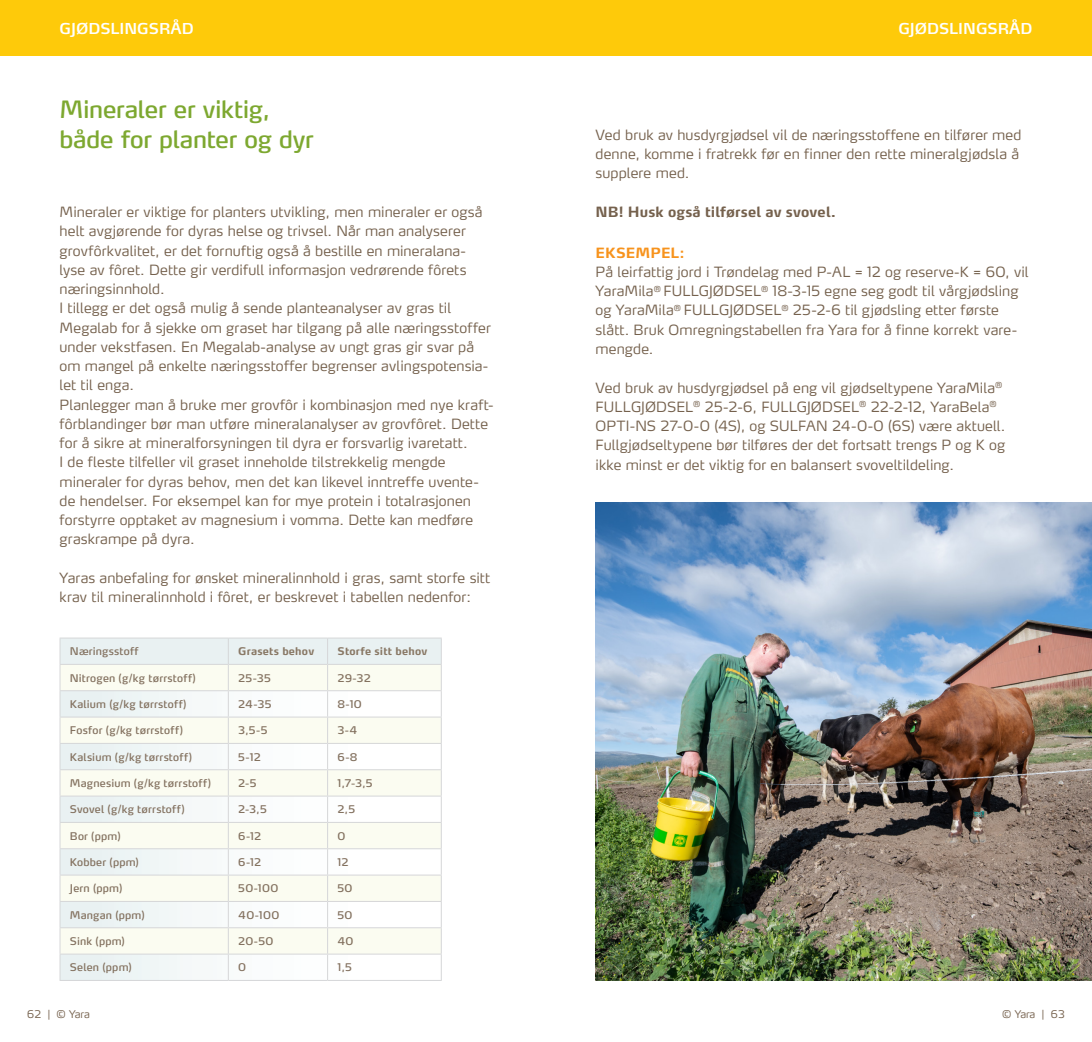
<style>
.page{position:relative;width:1092px;height:1042px;background:#fff}
.page>*{position:absolute;margin:0;border:0;box-sizing:border-box;transform-origin:0 0}
.t1{font:23.62px "Yara Max LF";letter-spacing:-.01em;color:#7da830}
.t2{font:600 14.88px "Yara Max LF";color:#fff}
.t3{font:300 14px/19.2px "Yara Max LF";letter-spacing:.01em;color:#75614d}
.t4{font:700 14px "Yara Max LF";letter-spacing:.01em;color:#75614d}
.t5{font:700 14px "Yara Max LF";letter-spacing:.01em;color:#f7931d}
.t6{font:10.5px "Yara Max LF";letter-spacing:.02em;color:#75614d}
.t7{font:700 10.5px "Yara Max LF";letter-spacing:.02em;color:#7c6954}
.t8{font:300 10.5px "Yara Max LF";letter-spacing:-.005em;color:#75614d}
</style>
<div class="page">
<div style="left:546px;top:0;width:545px;height:55px;background:#feca0a"></div>
<div style="left:0;top:0;width:546px;height:55px;background:#feca0a"></div>
<img style="left:595px;top:502px;width:496px;height:479px">
<hr style="left:60px;top:637px;width:168px;height:1px;background:#d1d2d4">
<hr style="left:228px;top:637px;width:99px;height:1px;background:#d1d2d4">
<hr style="left:327px;top:637px;width:114px;height:1px;background:#d1d2d4">
<svg style="left:60px;top:638px;width:382px;height:342px"></svg>
<hr style="left:60px;top:980px;width:168px;height:1px;background:#d1d2d4">
<hr style="left:228px;top:980px;width:99px;height:1px;background:#d1d2d4">
<hr style="left:327px;top:980px;width:114px;height:1px;background:#d1d2d4">
<p class="t2" style="left:60px;top:19px;width:136px">GJØDSLINGSRÅD</p>
<p class="t2" style="left:898px;top:19px;width:136px">GJØDSLINGSRÅD</p>
<p class="t1" style="left:60px;top:95px;width:212px">Mineraler er viktig,</p>
<p class="t1" style="left:60px;top:124px;width:256px">både for planter og dyr</p>
<p class="t3" style="left:60px;top:202px;width:424px">Mineraler er viktige for planters utvikling, men mineraler er også helt avgjørende for dyras helse og trivsel. Når man analyserer grovfôrkvalitet, er det fornuftig også å bestille en mineralana&shy;lyse av fôret. Dette gir verdifull informasjon vedrørende fôrets næringsinnhold.</p>
<p class="t3" style="left:60px;top:298px;width:432px">I tillegg er det også mulig å sende planteanalyser av gras til Megalab for å sjekke om graset har tilgang på alle næringsstoffer under vekstfasen. En Megalab-analyse av ungt gras gir svar på om mangel på enkelte næringsstoffer begrenser avlingspotensia&shy;let til enga.</p>
<p class="t3" style="left:60px;top:395px;width:435px">Planlegger man å bruke mer grovfôr i kombinasjon med nye kraft&shy;fôrblandinger bør man utføre mineralanalyser av grovfôret. Dette for å sikre at mineralforsyningen til dyra er forsvarlig ivaretatt.</p>
<p class="t3" style="left:60px;top:452px;width:421px">I de fleste tilfeller vil graset inneholde tilstrekkelig mengde mineraler for dyras behov, men det kan likevel inntreffe uvente&shy;de hendelser. For eksempel kan for mye protein i totalrasjonen forstyrre opptaket av magnesium i vomma. Dette kan medføre graskrampe på dyra.</p>
<p class="t3" style="left:60px;top:568px;width:432px">Yaras anbefaling for ønsket mineralinnhold i gras, samt storfe sitt krav til mineralinnhold i fôret, er beskrevet i tabellen nedenfor:</p>
<p class="t6" style="left:70px;top:645px;width:70px">Næringsstoff</p>
<p class="t7" style="left:238px;top:645px;width:77px">Grasets behov</p>
<p class="t7" style="left:337px;top:645px;width:91px">Storfe sitt behov</p>
<p class="t6" style="left:70px;top:671px;width:127px">Nitrogen (g/kg tørrstoff)</p>
<p class="t6" style="left:238px;top:671px;width:34px">25-35</p>
<p class="t6" style="left:337px;top:671px;width:35px">29-32</p>
<p class="t6" style="left:70px;top:698px;width:118px">Kalium (g/kg tørrstoff)</p>
<p class="t6" style="left:238px;top:698px;width:35px">24-35</p>
<p class="t6" style="left:337px;top:698px;width:26px">8-10</p>
<p class="t6" style="left:70px;top:724px;width:114px">Fosfor (g/kg tørrstoff)</p>
<p class="t6" style="left:238px;top:724px;width:31px">3,5-5</p>
<p class="t6" style="left:337px;top:724px;width:21px">3-4</p>
<p class="t6" style="left:70px;top:750px;width:123px">Kalsium (g/kg tørrstoff)</p>
<p class="t6" style="left:238px;top:750px;width:24px">5-12</p>
<p class="t6" style="left:337px;top:750px;width:22px">6-8</p>
<p class="t6" style="left:70px;top:777px;width:142px">Magnesium (g/kg tørrstoff)</p>
<p class="t6" style="left:238px;top:777px;width:20px">2-5</p>
<p class="t6" style="left:337px;top:777px;width:37px">1,7-3,5</p>
<p class="t6" style="left:70px;top:803px;width:116px">Svovel (g/kg tørrstoff)</p>
<p class="t6" style="left:238px;top:803px;width:30px">2-3,5</p>
<p class="t6" style="left:337px;top:803px;width:19px">2,5</p>
<p class="t6" style="left:70px;top:829px;width:52px">Bor (ppm)</p>
<p class="t6" style="left:238px;top:829px;width:25px">6-12</p>
<p class="t6" style="left:337px;top:829px;width:9px">0</p>
<p class="t6" style="left:70px;top:855px;width:70px">Kobber (ppm)</p>
<p class="t6" style="left:238px;top:855px;width:25px">6-12</p>
<p class="t6" style="left:337px;top:855px;width:13px">12</p>
<p class="t6" style="left:70px;top:882px;width:54px">Jern (ppm)</p>
<p class="t6" style="left:238px;top:882px;width:41px">50-100</p>
<p class="t6" style="left:337px;top:882px;width:17px">50</p>
<p class="t6" style="left:70px;top:908px;width:76px">Mangan (ppm)</p>
<p class="t6" style="left:238px;top:908px;width:43px">40-100</p>
<p class="t6" style="left:337px;top:908px;width:17px">50</p>
<p class="t6" style="left:70px;top:934px;width:56px">Sink (ppm)</p>
<p class="t6" style="left:238px;top:934px;width:37px">20-50</p>
<p class="t6" style="left:337px;top:934px;width:18px">40</p>
<p class="t6" style="left:70px;top:961px;width:63px">Selen (ppm)</p>
<p class="t6" style="left:238px;top:961px;width:9px">0</p>
<p class="t6" style="left:337px;top:961px;width:16px">1,5</p>
<p class="t3" style="left:595px;top:124px;width:427px">Ved bruk av husdyrgjødsel vil de næringsstoffene en tilfører med denne, komme i fratrekk før en finner den rette mineralgjødsla å supplere med.</p>
<p class="t4" style="left:595px;top:203px;width:242px">NB! Husk også tilførsel av svovel.</p>
<p class="t5" style="left:595px;top:244px;width:91px">EKSEMPEL:</p>
<p class="t3" style="left:595px;top:262px;width:434px">På leirfattig jord i Trøndelag med P-AL = 12 og reserve-K = 60, vil YaraMila<sup>®</sup> FULLGJØDSEL<sup>®</sup> 18-3-15 egne seg godt til vårgjødsling og YaraMila<sup>®</sup> FULLGJØDSEL<sup>®</sup> 25-2-6 til gjødsling etter første slått. Bruk Omregningstabellen fra Yara for å finne korrekt vare&shy;mengde.</p>
<p class="t3" style="left:595px;top:377px;width:408px">Ved bruk av husdyrgjødsel på eng vil gjødseltypene YaraMila<sup>®</sup></p>
<p class="t3" style="left:595px;top:397px;width:402px">FULLGJØDSEL<sup>®</sup> 25-2-6, FULLGJØDSEL<sup>®</sup> 22-2-12, YaraBela<sup>®</sup></p>
<p class="t3" style="left:595px;top:416px;width:411px">OPTI-NS 27-0-0 (4S), og SULFAN 24-0-0 (6S) være aktuell.</p>
<p class="t3" style="left:595px;top:435px;width:411px">Fullgjødseltypene bør tilføres der det fortsatt trengs P og K og ikke minst er det viktig for en balansert svoveltildeling.</p>
<p class="t8" style="left:27px;top:1007px;width:64px">62 | © Yara</p>
<p class="t8" style="left:1002px;top:1007px;width:64px">© Yara | 63</p>
</div>
